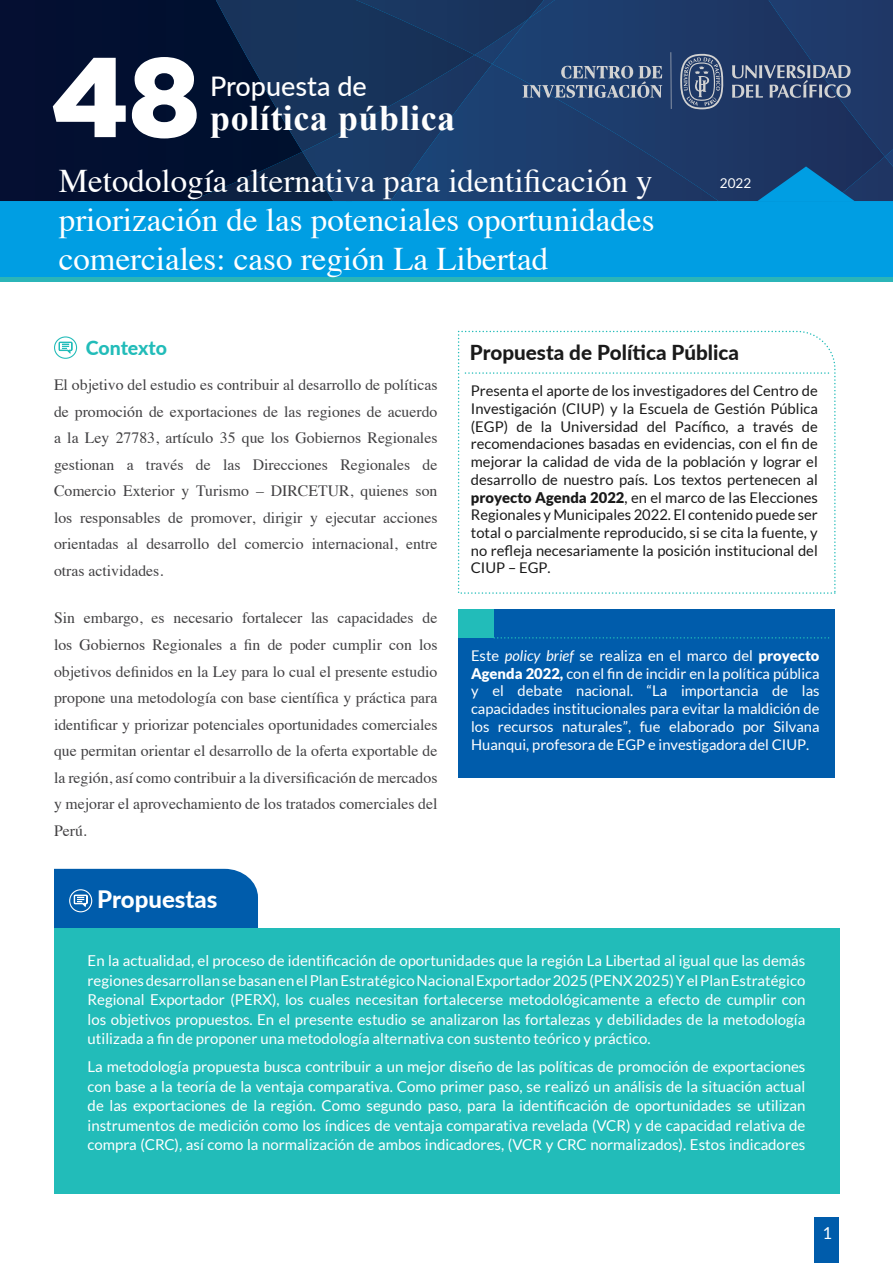
<style>
.page{position:relative;width:893px;height:1263px;background:#fff}
.page>*{position:absolute;margin:0;border:0;box-sizing:border-box;transform-origin:0 0}
.t1{font:900 112.5px "Gotham";color:#fff}
.t2{font:700 36px "Times New Roman";letter-spacing:.015em;color:#fff}
.t3{font:33px/39px "Times";color:#fff}
.t4{font:500 27px "Lato";color:#fff}
.t5{font:800 24px "Lato";color:#fff}
.t6{font:800 20.7px "Lato";color:#1a1a1a}
.t7{font:800 19.5px "Lato";letter-spacing:-.005em;color:#22bcb9}
.t8{font:16.5px "Lato";color:#fff}
.t9{font:15.75px/26.5px "Times";color:#414042;text-align:justify}
.t10{font:15px/19.5px "Lato";color:#fff;text-align:justify}
.t11{font:14.7px/17.7px "Lato";color:#1a1a1a;text-align:justify}
.t12{font:14.7px/17.7px "Lato";color:#fff;text-align:justify}
.t13{font:13.5px "Lato";color:#fff}
.s1{font-weight:900}
.s2{font-style:italic}
</style>
<div class="page">
<div style="left:0;top:0;width:893px;height:279px;background:#009ee3"></div>
<hr style="left:0;top:278px;width:893px;height:4px;background:#2bb5b8">
<div style="left:724px;top:0;width:8px;height:201px;background:#1e3765"></div>
<div style="left:0;top:0;width:190px;height:201px;background:#030f31"></div>
<div style="left:814px;top:1217px;width:25px;height:46px;background:#005cab"></div>
<svg style="left:732px;top:0;width:161px;height:201px;background:#23406e"></svg>
<svg style="left:190px;top:0;width:534px;height:201px;background:#1b3760"></svg>
<div style="left:54px;top:336px;width:23px;height:23px;border:1px solid #22bcb9;border-radius:50%"></div>
<svg style="left:59px;top:342px;width:13px;height:12px"></svg>
<div style="left:458px;top:609px;width:377px;height:169px;background:#005cab"></div>
<div style="left:458px;top:609px;width:36px;height:29px;background:#22bcb9"></div>
<svg style="left:494px;top:637px;width:335px;height:2px"></svg>
<svg style="left:457px;top:330px;width:379px;height:264px"></svg>
<svg style="left:465px;top:372px;width:365px;height:2px"></svg>
<div style="left:54px;top:869px;width:204px;height:60px;background:#005cab"></div>
<div style="left:54px;top:929px;width:785px;height:265px;background:#22bcb9"></div>
<h1 class="t1" style="left:51px;top:32px;width:150px">48</h1>
<h3 class="t4" style="left:210px;top:67px;width:158px">Propuesta de</h3>
<h2 class="t2" style="left:210px;top:93px;width:247px">política pública</h2>
<h3 class="t3" style="left:59px;top:158px;width:595px">Metodología alternativa para identificación y</h3>
<p class="t13" style="left:720px;top:175px;width:33px">2022</p>
<h3 class="t3" style="left:59px;top:197px;width:597px">priorización de las potenciales oportunidades comerciales: caso región La Libertad</h3>
<h3 class="t7" style="left:86px;top:334px;width:83px">Contexto</h3>
<p class="t9" style="left:54px;top:370px;width:385px">El objetivo del estudio es contribuir al desarrollo de políticas de promoción de exportaciones de las regiones de acuerdo a la Ley 27783, artículo 35 que los Gobiernos Regionales gestionan a través de las Direcciones Regionales de Comercio Exterior y Turismo – DIRCETUR, quienes son los responsables de promover, dirigir y ejecutar acciones orientadas al desarrollo del comercio internacional, entre otras actividades.</p>
<p class="t9" style="left:54px;top:603px;width:385px">Sin embargo, es necesario fortalecer las capacidades de los Gobiernos Regionales a fin de poder cumplir con los objetivos definidos en la Ley para lo cual el presente estudio propone una metodología con base científica y práctica para identificar y priorizar potenciales oportunidades comerciales que permitan orientar el desarrollo de la oferta exportable de la región, así como contribuir a la diversificación de mercados y mejorar el aprovechamiento de los tratados comerciales del Perú.</p>
<h3 class="t5" style="left:97px;top:882px;width:122px">Propuestas</h3>
<h3 class="t6" style="left:470px;top:338px;width:271px">Propuesta de Política Pública</h3>
<p class="t11" style="left:471px;top:382px;width:348px">Presenta el aporte de los investigadores del Centro de Investigación (CIUP) y la Escuela de Gestión Pública (EGP) de la Universidad del Pacífico, a través de recomendaciones basadas en evidencias, con el fin de mejorar la calidad de vida de la población y lograr el desarrollo de nuestro país. Los textos pertenecen al <span class="s1">proyecto Agenda 2022</span>, en el marco de las Elecciones Regionales y Municipales 2022. El contenido puede ser total o parcialmente reproducido, si se cita la fuente, y no refleja necesariamente la posición institucional del CIUP – EGP.</p>
<p class="t12" style="left:471px;top:647px;width:350px">Este <span class="s2">policy brief</span> se realiza en el marco del <span class="s1">proyecto Agenda 2022,</span> con el fin de incidir en la política pública y el debate nacional. “La importancia de las capacidades institucionales para evitar la maldición de los recursos naturales”, fue elaborado por Silvana Huanqui, profesora de EGP e investigadora del CIUP.</p>
<p class="t10" style="left:88px;top:951px;width:719px">En la actualidad, el proceso de identificación de oportunidades que la región La Libertad al igual que las demás regiones desarrollan se basan en el Plan Estratégico Nacional Exportador 2025 (PENX 2025) Y el Plan Estratégico Regional Exportador (PERX), los cuales necesitan fortalecerse metodológicamente a efecto de cumplir con los objetivos propuestos. En el presente estudio se analizaron las fortalezas y debilidades de la metodología utilizada a fin de proponer una metodología alternativa con sustento teórico y práctico.</p>
<p class="t10" style="left:88px;top:1057px;width:719px">La metodología propuesta busca contribuir a un mejor diseño de las políticas de promoción de exportaciones con base a la teoría de la ventaja comparativa. Como primer paso, se realizó un análisis de la situación actual de las exportaciones de la región. Como segundo paso, para la identificación de oportunidades se utilizan instrumentos de medición como los índices de ventaja comparativa revelada (VCR) y de capacidad relativa de compra (CRC), así como la normalización de ambos indicadores, (VCR y CRC normalizados). Estos indicadores</p>
<p class="t8" style="left:822px;top:1223px;width:11px">1</p>
</div>
